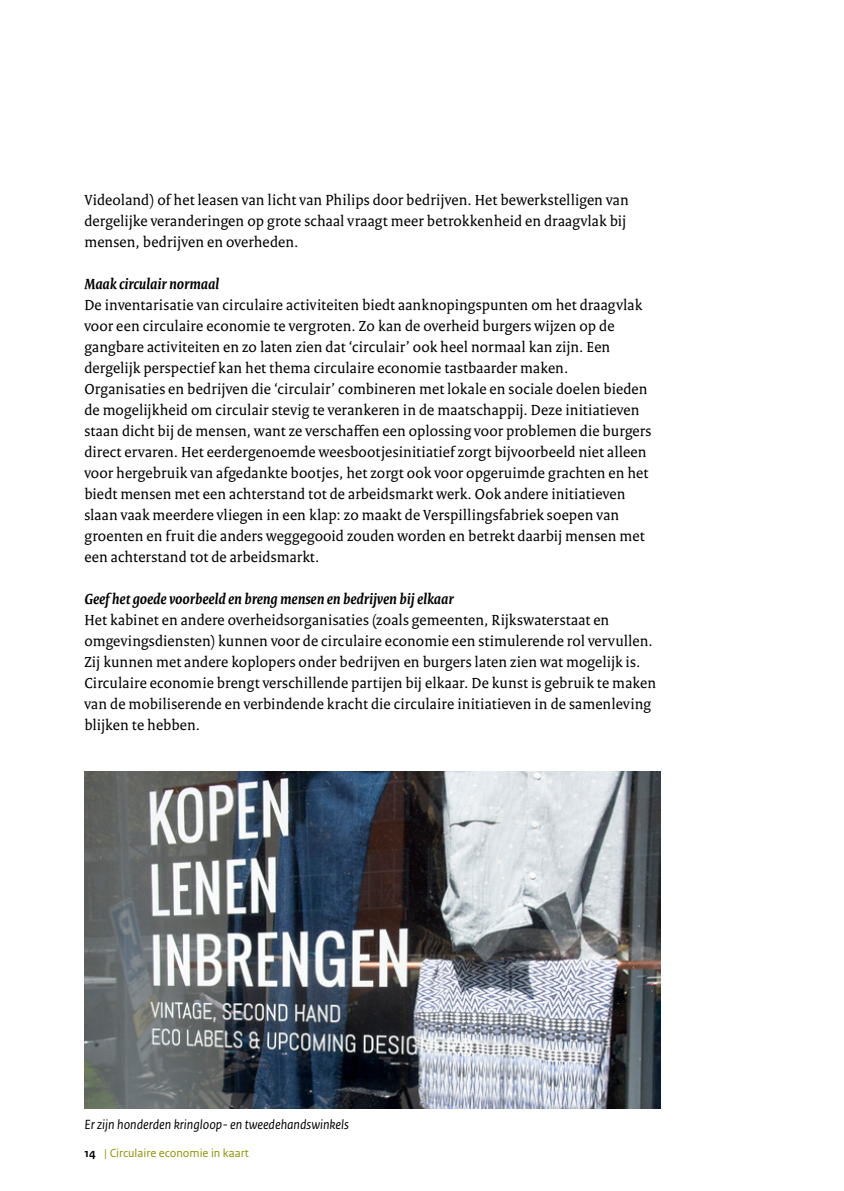
<style>
.page{position:relative;width:844px;height:1191px;background:#fff}
.page>*{position:absolute;margin:0;border:0;box-sizing:border-box;transform-origin:0 0}
.t1{font:15.75px/21px "Rijksoverheid Serif";letter-spacing:.01em;color:#000}
.t2{font:italic 700 15.75px "Rijksoverheid Serif";color:#000}
.Fotobijschrift{font:italic 14px "Rijksoverheid Sans Text";color:#000}
.t3{font:12.25px "Rijksoverheid Sans Text";color:#8e9200}
.s1{font-weight:700;color:#000}
</style>
<div class="page">
<img style="left:84px;top:771px;width:576px;height:337px">
<p class="t1" style="left:84px;top:189px;width:545px">Videoland) of het leasen van licht van Philips door bedrijven. Het bewerkstelligen van dergelijke veranderingen op grote schaal vraagt meer betrokkenheid en draagvlak bij mensen, bedrijven en overheden.</p>
<h4 class="t2" style="left:84px;top:274px;width:136px">Maak circulair normaal</h4>
<p class="t1" style="left:84px;top:294px;width:559px">De inventarisatie van circulaire activiteiten biedt aanknopingspunten om het draagvlak voor een circulaire economie te vergroten. Zo kan de overheid burgers wijzen op de gangbare activiteiten en zo laten zien dat ‘circulair’ ook heel normaal kan zijn. Een dergelijk perspectief kan het thema circulaire economie tastbaarder maken.</p>
<p class="t1" style="left:84px;top:378px;width:568px">Organisaties en bedrijven die ‘circulair’ combineren met lokale en sociale doelen bieden de mogelijkheid om circulair stevig te verankeren in de maatschappij. Deze initiatieven staan dicht bij de mensen, want ze verschaffen een oplossing voor problemen die burgers direct ervaren. Het eerdergenoemde weesbootjesinitiatief zorgt bijvoorbeeld niet alleen voor hergebruik van afgedankte bootjes, het zorgt ook voor opgeruimde grachten en het biedt mensen met een achterstand tot de arbeidsmarkt werk. Ook andere initiatieven slaan vaak meerdere vliegen in een klap: zo maakt de Verspillingsfabriek soepen van groenten en fruit die anders weggegooid zouden worden en betrekt daarbij mensen met een achterstand tot de arbeidsmarkt.</p>
<h4 class="t2" style="left:84px;top:589px;width:370px">Geef het goede voorbeeld en breng mensen en bedrijven bij elkaar</h4>
<p class="t1" style="left:84px;top:609px;width:573px">Het kabinet en andere overheidsorganisaties (zoals gemeenten, Rijkswaterstaat en omgevingsdiensten) kunnen voor de circulaire economie een stimulerende rol vervullen.<br>Zij kunnen met andere koplopers onder bedrijven en burgers laten zien wat mogelijk is.<br>Circulaire economie brengt verschillende partijen bij elkaar. De kunst is gebruik te maken van de mobiliserende en verbindende kracht die circulaire initiatieven in de samenleving blijken te hebben.</p>
<p class="Fotobijschrift" style="left:84px;top:1116px;width:266px">Er zijn honderden kringloop- en tweedehandswinkels</p>
<p class="t3" style="left:84px;top:1146px;width:166px"><span class="s1">14</span> | Circulaire economie in kaart</p>
</div>
